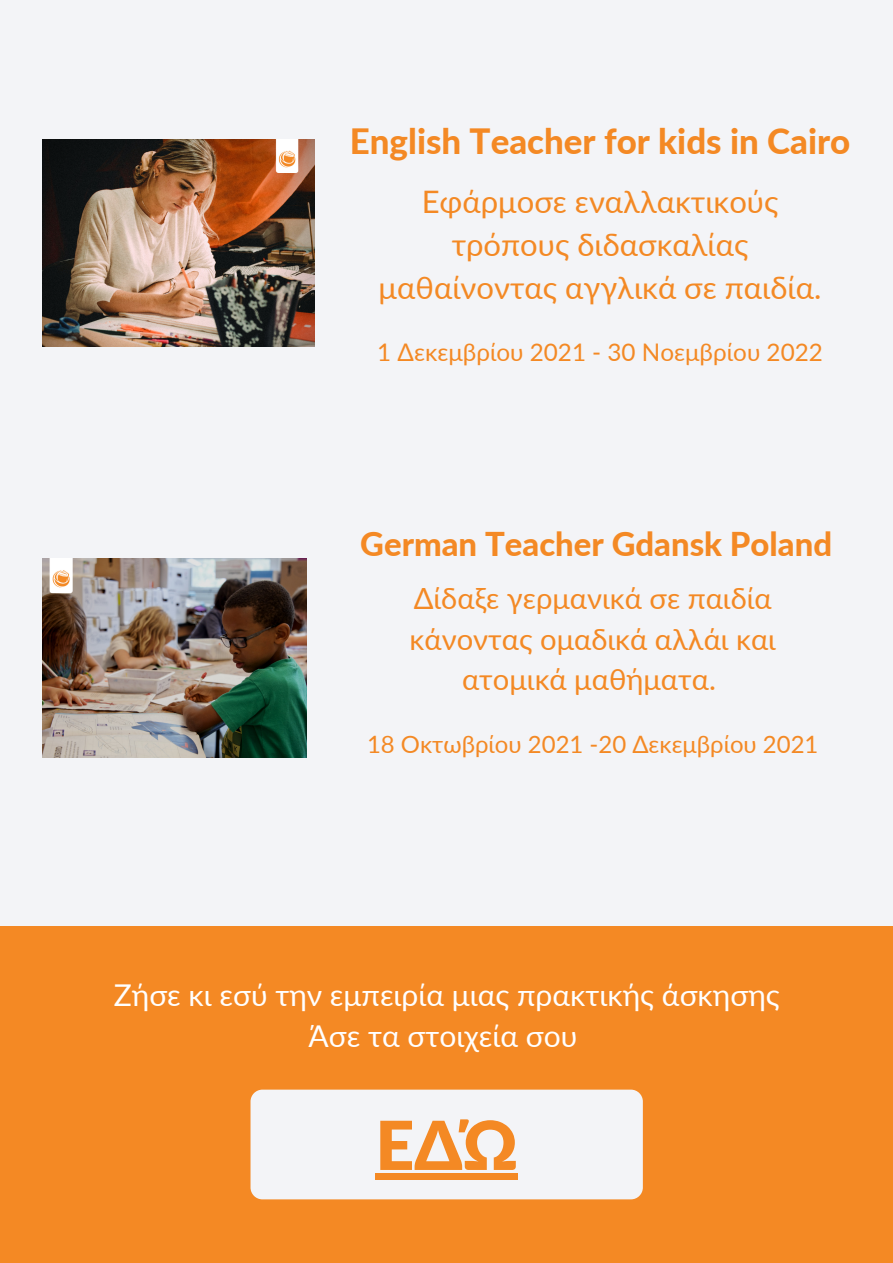
<style>
.page{position:relative;width:893px;height:1263px;background:#f3f4f7}
.page>*{position:absolute;margin:0;border:0;box-sizing:border-box;transform-origin:0 0}
.t1{font:900 67.5px "Lato";color:#f48924}
.t2{font:800 34.88px "Lato";color:#f48924}
.t3{font:800 32.85px "Lato";color:#f48924}
.t4{font:30.97px/43.3px "Lato";color:#f48924;text-align:center}
.t5{font:30px "Lato";color:#fff}
.t6{font:29.17px/40.5px "Lato";color:#f48924;text-align:center}
.t7{font:24.22px "Lato";color:#f48924}
.t8{font:23.92px "Lato";color:#f48924}
</style>
<div class="page">
<img style="left:43px;top:139px;width:272px;height:208px">
<img style="left:43px;top:558px;width:264px;height:200px">
<div style="left:0;top:926px;width:893px;height:337px;background:#f48924"></div>
<div style="left:250px;top:1089px;width:393px;height:110px;background:#f3f4f7;border-radius:12px"></div>
<div style="left:375px;top:1173px;width:143px;height:6px;background:#f48924"></div>
<p class="t2" style="left:350px;top:120px;width:502px">English Teacher for kids in Cairo</p>
<p class="t4" style="left:379px;top:179px;width:444px">Εφάρμοσε εναλλακτικούς τρόπους διδασκαλίας μαθαίνοντας αγγλικά σε παιδία.</p>
<p class="t7" style="left:377px;top:337px;width:447px">1 Δεκεμβρίου 2021 - 30 Νοεμβρίου 2022</p>
<p class="t3" style="left:360px;top:523px;width:473px">German Teacher Gdansk Poland</p>
<p class="t6" style="left:409px;top:577px;width:368px">Δίδαξε γερμανικά σε παιδία κάνοντας ομαδικά αλλάι και ατομικά μαθήματα.</p>
<p class="t8" style="left:367px;top:729px;width:453px">18 Οκτωβρίου 2021 -20 Δεκεμβρίου 2021</p>
<p class="t5" style="left:114px;top:976px;width:667px">Ζήσε κι εσύ την εμπειρία μιας πρακτικής άσκησης</p>
<p class="t5" style="left:308px;top:1018px;width:270px">Άσε τα στοιχεία σου</p>
<p class="t1" style="left:375px;top:1103px;width:144px">ΕΔΏ</p>
</div>
